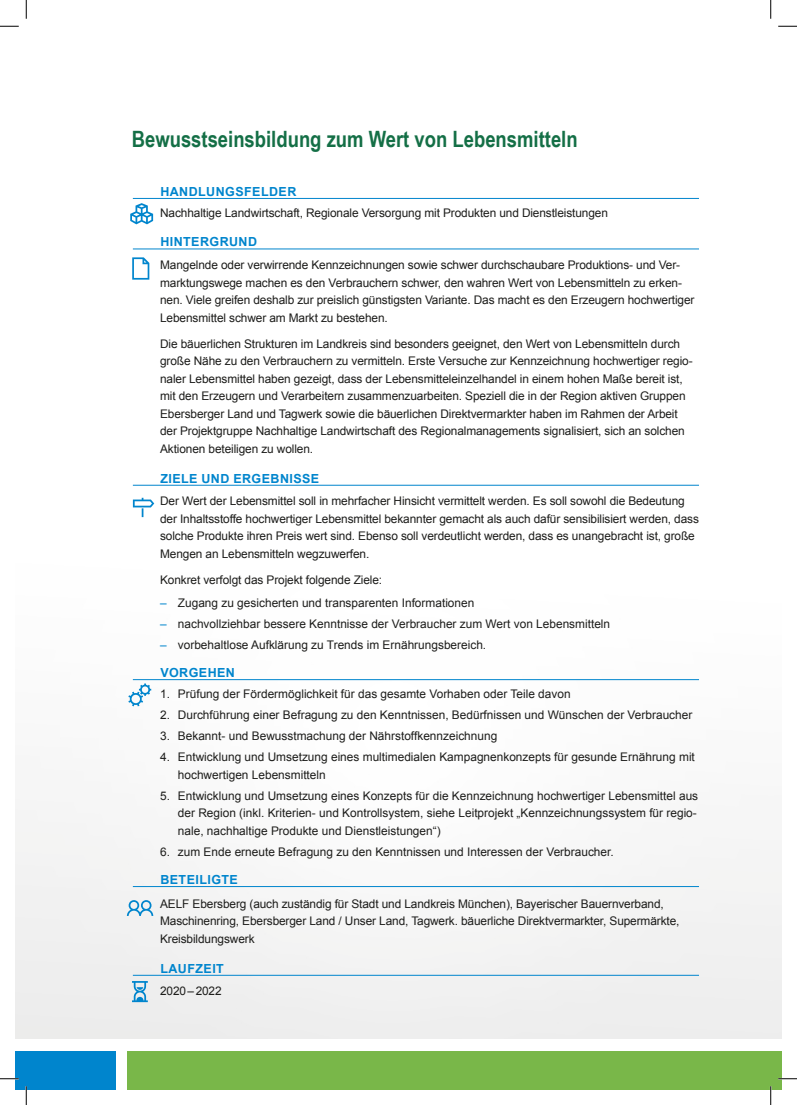
<style>
.page{position:relative;width:797px;height:1105px;background:#fff}
.page>*{position:absolute;margin:0;border:0;box-sizing:border-box;transform-origin:0 0}
.t1{font:700 22.5px "Arial Narrow";color:#146f46}
.t2{font:700 12.5px "Arial";letter-spacing:.035em;color:#0085cd}
.t3{font:11.88px/17.5px "Arial";letter-spacing:-.01em;color:#1d1d1b}
.s1{color:#0085cd}
</style>
<div class="page">
<div style="left:128px;top:1051px;width:652px;height:38px;background:#79b749"></div>
<div style="left:16px;top:1051px;width:100px;height:38px;background:#0085cd"></div>
<div style="left:769px;top:1051px;width:12px;height:38px;background:#79b749"></div>
<hr style="left:133px;top:198px;width:566px;height:1px;background:#0085cd">
<hr style="left:133px;top:249px;width:566px;height:1px;background:#0085cd">
<hr style="left:133px;top:485px;width:566px;height:1px;background:#0085cd">
<hr style="left:133px;top:679px;width:566px;height:1px;background:#0085cd">
<hr style="left:133px;top:886px;width:566px;height:1px;background:#0085cd">
<hr style="left:133px;top:975px;width:566px;height:1px;background:#0085cd">
<svg style="left:133px;top:498px;width:21px;height:19px"></svg>
<svg style="left:130px;top:203px;width:23px;height:21px"></svg>
<svg style="left:132px;top:257px;width:17px;height:23px"></svg>
<svg style="left:127px;top:900px;width:26px;height:16px"></svg>
<svg style="left:132px;top:981px;width:16px;height:21px"></svg>
<svg style="left:128px;top:683px;width:23px;height:23px"></svg>
<svg style="left:0;top:25px;width:19px;height:2px"></svg>
<svg style="left:778px;top:25px;width:19px;height:2px"></svg>
<svg style="left:0;top:1078px;width:19px;height:1px"></svg>
<svg style="left:778px;top:1078px;width:19px;height:1px"></svg>
<svg style="left:25px;top:0;width:2px;height:19px"></svg>
<svg style="left:25px;top:1086px;width:2px;height:19px"></svg>
<svg style="left:770px;top:0;width:1px;height:19px"></svg>
<svg style="left:770px;top:1086px;width:1px;height:19px"></svg>
<h1 class="t1" style="left:132px;top:122px;width:447px">Bewusstseinsbildung zum Wert von Lebensmitteln</h1>
<p class="t2" style="left:160px;top:183px;width:137px">HANDLUNGSFELDER</p>
<p class="t3" style="left:160px;top:204px;width:449px">Nachhaltige Landwirtschaft, Regionale Versorgung mit Produkten und Dienstleistungen</p>
<p class="t2" style="left:160px;top:233px;width:98px">HINTERGRUND</p>
<p class="t3" style="left:160px;top:256px;width:536px">Mangelnde oder verwirrende Kennzeichnungen sowie schwer durchschaubare Produktions- und Ver&shy;marktungswege machen es den Verbrauchern schwer, den wahren Wert von Lebensmitteln zu erken&shy;nen. Viele greifen deshalb zur preislich günstigsten Variante. Das macht es den Erzeugern hochwertiger Lebensmittel schwer am Markt zu bestehen.</p>
<p class="t3" style="left:160px;top:335px;width:534px">Die bäuerlichen Strukturen im Landkreis sind besonders geeignet, den Wert von Lebensmitteln durch große Nähe zu den Verbrauchern zu vermitteln. Erste Versuche zur Kennzeichnung hochwertiger regio&shy;naler Lebensmittel haben gezeigt, dass der Lebensmitteleinzelhandel in einem hohen Maße bereit ist, mit den Erzeugern und Verarbeitern zusammenzuarbeiten. Speziell die in der Region aktiven Gruppen Ebersberger Land und Tagwerk sowie die bäuerlichen Direktvermarkter haben im Rahmen der Arbeit der Projektgruppe Nachhaltige Landwirtschaft des Regionalmanagements signalisiert, sich an solchen Aktionen beteiligen zu wollen.</p>
<p class="t2" style="left:160px;top:469px;width:160px">ZIELE UND ERGEBNISSE</p>
<p class="t3" style="left:160px;top:492px;width:540px">Der Wert der Lebensmittel soll in mehrfacher Hinsicht vermittelt werden. Es soll sowohl die Bedeutung der Inhaltsstoffe hochwertiger Lebensmittel bekannter gemacht als auch dafür sensibilisiert werden, dass solche Produkte ihren Preis wert sind. Ebenso soll verdeutlicht werden, dass es unangebracht ist, große Mengen an Lebensmitteln wegzuwerfen.</p>
<p class="t3" style="left:160px;top:571px;width:223px">Konkret verfolgt das Projekt folgende Ziele:</p>
<p class="t3" style="left:160px;top:594px;width:316px"><span class="s1">–</span> Zugang zu gesicherten und transparenten Informationen</p>
<p class="t3" style="left:160px;top:615px;width:451px"><span class="s1">–</span> nachvollziehbar bessere Kenntnisse der Verbraucher zum Wert von Lebensmitteln</p>
<p class="t3" style="left:160px;top:636px;width:327px"><span class="s1">–</span> vorbehaltlose Aufklärung zu Trends im Ernährungsbereich.</p>
<p class="t2" style="left:160px;top:664px;width:76px">VORGEHEN</p>
<p class="t3" style="left:160px;top:685px;width:412px">1. Prüfung der Fördermöglichkeit für das gesamte Vorhaben oder Teile davon</p>
<p class="t3" style="left:160px;top:706px;width:533px">2. Durchführung einer Befragung zu den Kenntnissen, Bedürfnissen und Wünschen der Verbraucher</p>
<p class="t3" style="left:160px;top:727px;width:338px">3. Bekannt- und Bewusstmachung der Nährstoffkennzeichnung</p>
<p class="t3" style="left:178px;top:748px;width:518px;text-indent:-18px">4. Entwicklung und Umsetzung eines multimedialen Kampagnenkonzepts für gesunde Ernährung mit hochwertigen Lebensmitteln</p>
<p class="t3" style="left:178px;top:787px;width:522px;text-align:justify;text-indent:-18px">5. Entwicklung und Umsetzung eines Konzepts für die Kennzeichnung hochwertiger Lebensmittel aus der Region (inkl. Kriterien- und Kontrollsystem, siehe Leitprojekt „Kennzeichnungssystem für regio&shy;nale, nachhaltige Produkte und Dienstleistungen“)</p>
<p class="t3" style="left:160px;top:843px;width:455px">6. zum Ende erneute Befragung zu den Kenntnissen und Interessen der Verbraucher.</p>
<p class="t2" style="left:160px;top:871px;width:79px">BETEILIGTE</p>
<p class="t3" style="left:160px;top:895px;width:521px">AELF Ebersberg (auch zuständig für Stadt und Landkreis München), Bayerischer Bauernverband,<br>Maschinenring, Ebersberger Land / Unser Land, Tagwerk. bäuerliche Direktvermarkter, Supermärkte,<br>Kreisbildungswerk</p>
<p class="t2" style="left:160px;top:959px;width:65px">LAUFZEIT</p>
<p class="t3" style="left:160px;top:982px;width:63px">2020–2022</p>
</div>
